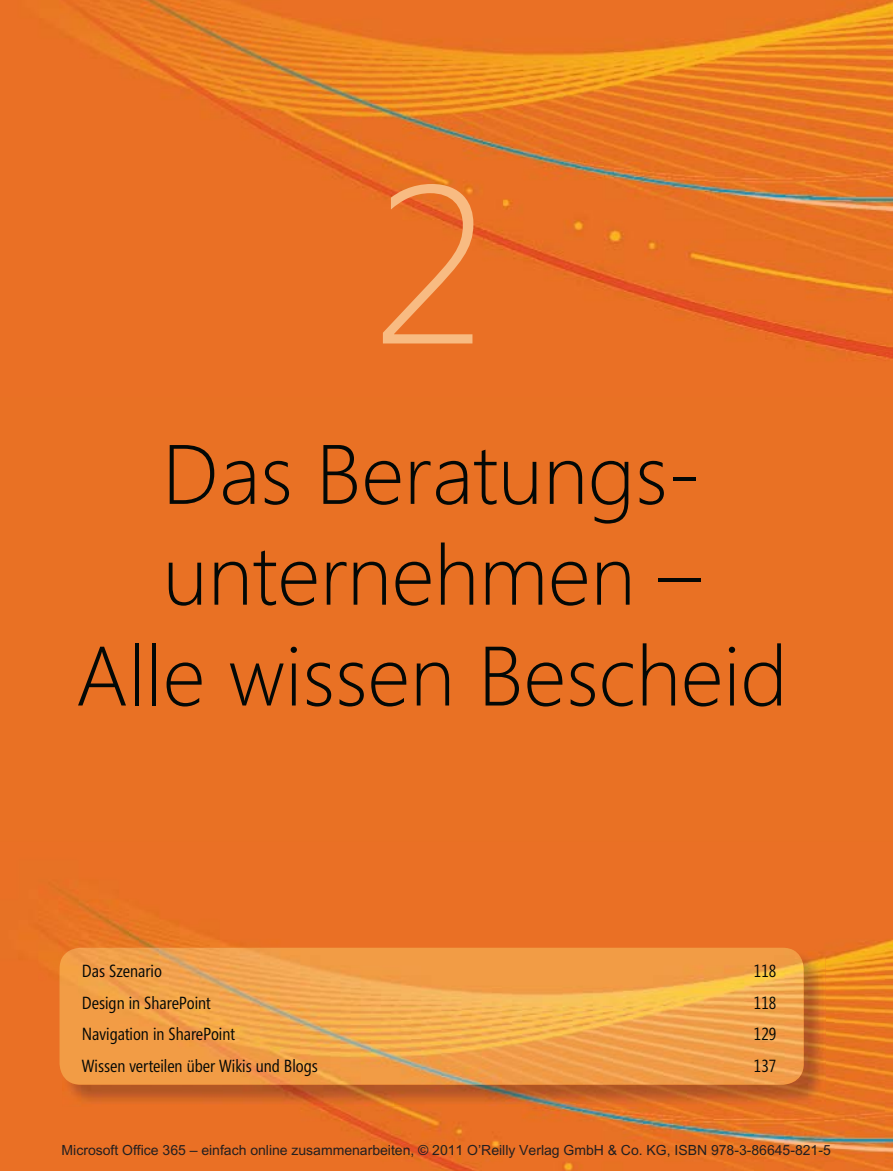
<style>
.page{position:relative;width:893px;height:1171px;background:#e97124}
.page>*{position:absolute;margin:0;border:0;box-sizing:border-box;transform-origin:0 0}
.t1{font:300 224px "Segoe";color:#f8bb82}
.t2{font:300 84px/100.8px "Segoe";color:#030806;text-align:center}
.t3{font:17.5px "Segoe Condensed";color:#030806}
.t4{font:14px "Arial";color:#231f20}
</style>
<div class="page">
<img style="left:70px;top:0;width:823px;height:360px">
<img style="left:54px;top:888px;width:839px;height:283px">
<img style="left:62px;top:950px;width:764px;height:156px">
<img style="left:60px;top:947px;width:744px;height:137px">
<h1 class="t1" style="left:374px;top:183px;width:117px">2</h1>
<h2 class="t2" style="left:76px;top:433px;width:713px">Das Beratungs&shy;unternehmen –<br>Alle wissen Bescheid</h2>
<p class="t3" style="left:82px;top:964px;width:82px">Das Szenario</p>
<p class="t3" style="left:754px;top:964px;width:24px">118</p>
<p class="t3" style="left:82px;top:996px;width:130px">Design in SharePoint</p>
<p class="t3" style="left:754px;top:996px;width:24px">118</p>
<p class="t3" style="left:82px;top:1027px;width:155px">Navigation in SharePoint</p>
<p class="t3" style="left:754px;top:1027px;width:24px">129</p>
<p class="t3" style="left:82px;top:1059px;width:238px">Wissen verteilen über Wikis und Blogs</p>
<p class="t3" style="left:754px;top:1059px;width:24px">137</p>
<p class="t4" style="left:62px;top:1142px;width:771px">Microsoft Office 365 – einfach online zusammenarbeiten, © 2011 O’Reilly Verlag GmbH &amp; Co. KG, ISBN 978-3-86645-821-5</p>
</div>
